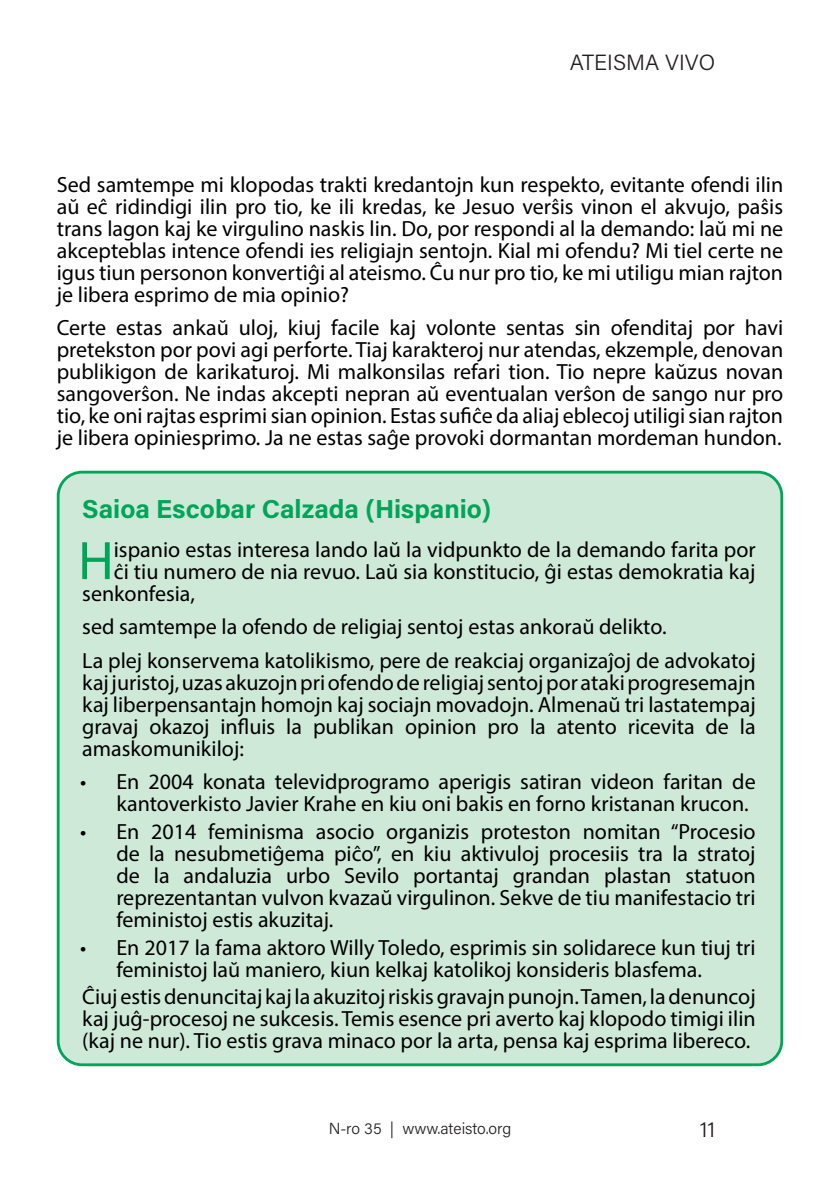
<style>
.page{position:relative;width:840px;height:1191px;background:#fff}
.page>*{position:absolute;margin:0;border:0;box-sizing:border-box;transform-origin:0 0}
.Body_-_title{font:54.6px "Myriad Pro";color:#00a559}
.Body_-_title-2{font:700 26px "Acumin Pro";color:#00a559}
.Body_-_title-3{font:22px/22px "Myriad Pro";color:#000;text-align:justify}
.t1{font:300 22px "Acumin Pro";color:#231f20}
.t2{font:300 16px "Acumin Pro";letter-spacing:-.005em;color:#231f20}
</style>
<div class="page">
<div style="left:58px;top:472px;width:723px;height:592px;background:#cfe9d9;border-radius:24px"></div>
<div style="left:57px;top:471px;width:725px;height:595px;border:3px solid #00a559;border-radius:24px"></div>
<p class="t1" style="left:569px;top:47px;width:147px">ATEISMA VIVO</p>
<p class="Body_-_title-3" style="left:57px;top:173px;width:727px">Sed samtempe mi klopodas trakti kredantojn kun respekto, evitante ofendi ilin aŭ eĉ ridindigi ilin pro tio, ke ili kredas, ke Jesuo verŝis vinon el akvujo, paŝis trans lagon kaj ke virgulino naskis lin. Do, por respondi al la demando: laŭ mi ne akcepteblas intence ofendi ies religiajn sentojn. Kial mi ofendu? Mi tiel certe ne igus tiun personon konvertiĝi al ateismo. Ĉu nur pro tio, ke mi utiligu mian rajton je libera esprimo de mia opinio?</p>
<p class="Body_-_title-3" style="left:57px;top:316px;width:727px">Certe estas ankaŭ uloj, kiuj facile kaj volonte sentas sin ofenditaj por havi pretekston por povi agi perforte. Tiaj karakteroj nur atendas, ekzemple, denovan publikigon de karikaturoj. Mi malkonsilas refari tion. Tio nepre kaŭzus novan sangoverŝon. Ne indas akcepti nepran aŭ eventualan verŝon de sango nur pro tio, ke oni rajtas esprimi sian opinion. Estas sufiĉe da aliaj eblecoj utiligi sian rajton je libera opiniesprimo. Ja ne estas saĝe provoki dormantan mordeman hundon.</p>
<p class="Body_-_title-2" style="left:82px;top:491px;width:410px">Saioa Escobar Calzada (Hispanio)</p>
<p class="Body_-_title" style="left:78px;top:527px;width:37px">H</p>
<p class="Body_-_title-3" style="left:114px;top:538px;width:643px">ispanio estas interesa lando laŭ la vidpunkto de la demando farita por</p>
<p class="Body_-_title-3" style="left:114px;top:560px;width:643px">ĉi tiu numero de nia revuo. Laŭ sia konstitucio, ĝi estas demokratia kaj</p>
<p class="Body_-_title-3" style="left:82px;top:582px;width:114px">senkonfesia,</p>
<p class="Body_-_title-3" style="left:82px;top:616px;width:585px">sed samtempe la ofendo de religiaj sentoj estas ankoraŭ delikto.</p>
<p class="Body_-_title-3" style="left:82px;top:649px;width:674px">La plej konservema katolikismo, pere de reakciaj organizaĵoj de advokatoj kaj juristoj, uzas akuzojn pri ofendo de religiaj sentoj por ataki progresemajn kaj liberpensantajn homojn kaj sociajn movadojn. Almenaŭ tri lastatempaj gravaj okazoj influis la publikan opinion pro la atento ricevita de la amaskomunikiloj:</p>
<p class="Body_-_title-3" style="left:116px;top:770px;width:640px;text-indent:-36px">• En 2004 konata televidprogramo aperigis satiran videon faritan de kantoverkisto Javier Krahe en kiu oni bakis en forno kristanan krucon.</p>
<p class="Body_-_title-3" style="left:116px;top:820px;width:640px;text-indent:-36px">• En 2014 feminisma asocio organizis proteston nomitan “Procesio de la nesubmetiĝema piĉo”, en kiu aktivuloj procesiis tra la stratoj de la andaluzia urbo Sevilo portantaj grandan plastan statuon reprezentantan vulvon kvazaŭ virgulinon. Sekve de tiu manifestacio tri feministoj estis akuzitaj.</p>
<p class="Body_-_title-3" style="left:116px;top:936px;width:640px;text-indent:-36px">• En 2017 la fama aktoro Willy Toledo, esprimis sin solidarece kun tiuj tri feministoj laŭ maniero, kiun kelkaj katolikoj konsideris blasfema.</p>
<p class="Body_-_title-3" style="left:82px;top:985px;width:674px">Ĉiuj estis denuncitaj kaj la akuzitoj riskis gravajn punojn. Tamen, la denuncoj kaj juĝ-procesoj ne sukcesis. Temis esence pri averto kaj klopodo timigi ilin (kaj ne nur). Tio estis grava minaco por la arta, pensa kaj esprima libereco.</p>
<p class="t2" style="left:328px;top:1117px;width:184px">N-ro 35 | www.ateisto.org</p>
<p class="t1" style="left:699px;top:1113px;width:17px">11</p>
</div>
